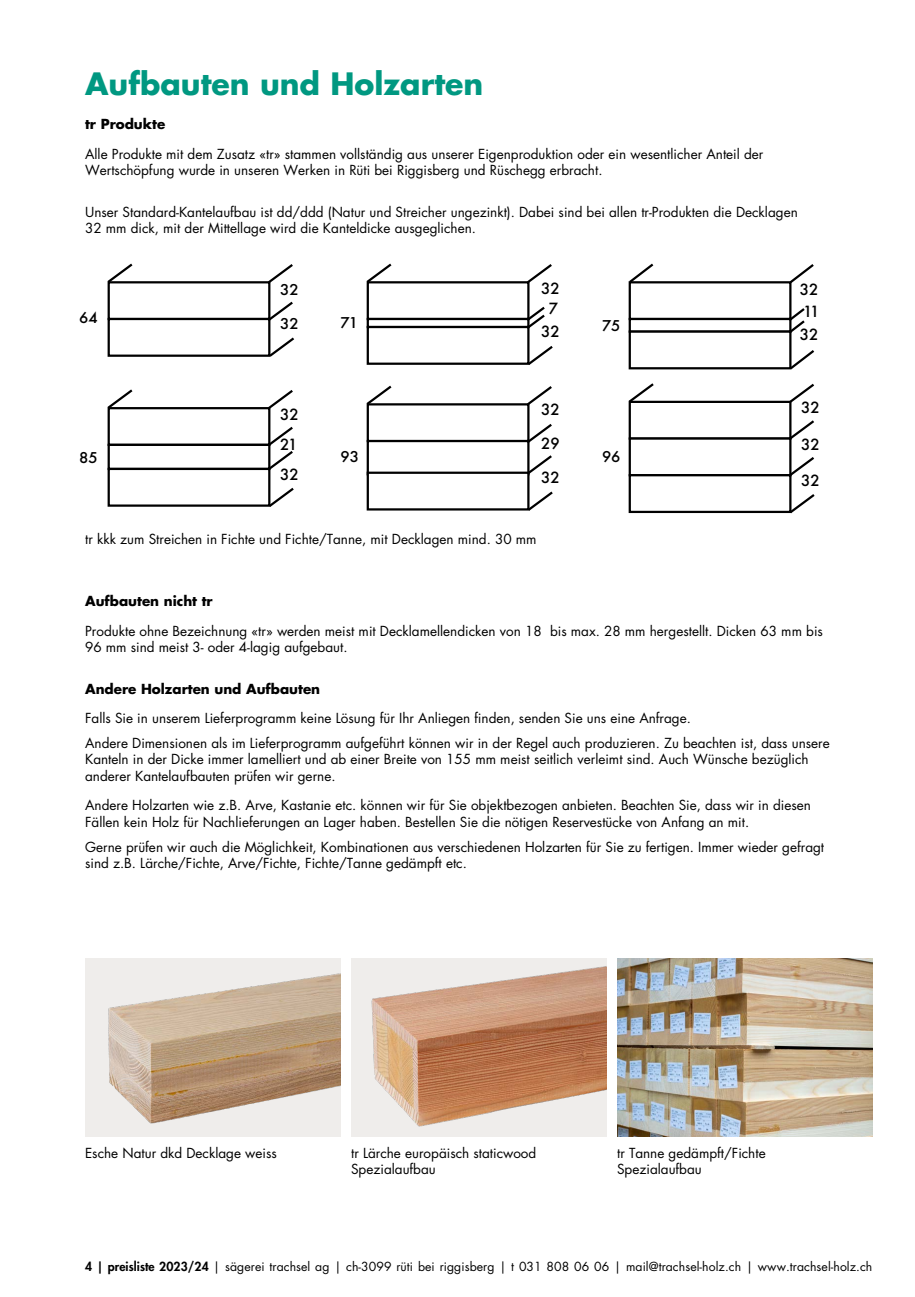
<style>
.page{position:relative;width:915px;height:1297px;background:#fff}
.page>*{position:absolute;margin:0;border:0;box-sizing:border-box;transform-origin:0 0}
.t1{font:700 30px "Futura Std";color:#009881}
.t2{font:500 15px "Futura";color:#000}
.t3{font:500 14.4px "Futura";color:#000;scale:1.04 1}
.t4{font:13.5px/16.5px "Futura Std";color:#000}
.t5{font:700 13.5px "Futura Std";color:#000}
.t6{font:12.15px "Futura Std";letter-spacing:.005em;color:#000}
.s1{font-weight:800}
</style>
<div class="page">
<img style="left:85px;top:958px;width:255px;height:179px">
<img style="left:351px;top:958px;width:255px;height:179px">
<img style="left:617px;top:958px;width:255px;height:179px">
<div style="left:107px;top:281px;width:163px;height:39px;border:2px solid #000"></div>
<div style="left:107px;top:318px;width:163px;height:39px;border:2px solid #000"></div>
<div style="left:107px;top:407px;width:163px;height:39px;border:2px solid #000"></div>
<div style="left:107px;top:444px;width:163px;height:26px;border:2px solid #000"></div>
<div style="left:107px;top:468px;width:163px;height:39px;border:2px solid #000"></div>
<div style="left:366px;top:281px;width:163px;height:39px;border:2px solid #000"></div>
<div style="left:366px;top:318px;width:163px;height:10px;border:2px solid #000"></div>
<div style="left:366px;top:326px;width:163px;height:39px;border:2px solid #000"></div>
<div style="left:366px;top:403px;width:163px;height:39px;border:2px solid #000"></div>
<div style="left:366px;top:440px;width:163px;height:35px;border:2px solid #000"></div>
<div style="left:366px;top:472px;width:163px;height:38px;border:2px solid #000"></div>
<div style="left:628px;top:281px;width:163px;height:39px;border:2px solid #000"></div>
<div style="left:628px;top:318px;width:163px;height:15px;border:2px solid #000"></div>
<div style="left:628px;top:330px;width:163px;height:39px;border:2px solid #000"></div>
<div style="left:628px;top:401px;width:163px;height:39px;border:2px solid #000"></div>
<div style="left:628px;top:437px;width:163px;height:39px;border:2px solid #000"></div>
<div style="left:628px;top:474px;width:163px;height:39px;border:2px solid #000"></div>
<svg style="left:107px;top:263px;width:28px;height:22px"></svg>
<svg style="left:265px;top:264px;width:28px;height:21px"></svg>
<svg style="left:107px;top:389px;width:28px;height:22px"></svg>
<svg style="left:265px;top:390px;width:28px;height:21px"></svg>
<svg style="left:366px;top:385px;width:28px;height:22px"></svg>
<svg style="left:524px;top:386px;width:28px;height:21px"></svg>
<svg style="left:524px;top:422px;width:28px;height:23px"></svg>
<svg style="left:524px;top:453px;width:28px;height:24px"></svg>
<svg style="left:525px;top:489px;width:28px;height:22px"></svg>
<svg style="left:628px;top:383px;width:28px;height:22px"></svg>
<svg style="left:786px;top:383px;width:28px;height:22px"></svg>
<svg style="left:786px;top:418px;width:28px;height:24px"></svg>
<svg style="left:786px;top:455px;width:28px;height:23px"></svg>
<svg style="left:787px;top:492px;width:28px;height:22px"></svg>
<svg style="left:366px;top:263px;width:28px;height:22px"></svg>
<svg style="left:524px;top:264px;width:28px;height:21px"></svg>
<svg style="left:628px;top:263px;width:27px;height:22px"></svg>
<svg style="left:787px;top:264px;width:27px;height:21px"></svg>
<svg style="left:787px;top:306px;width:18px;height:29px"></svg>
<svg style="left:787px;top:348px;width:28px;height:22px"></svg>
<svg style="left:265px;top:299px;width:28px;height:24px"></svg>
<svg style="left:267px;top:335px;width:27px;height:22px"></svg>
<svg style="left:265px;top:424px;width:28px;height:48px"></svg>
<svg style="left:266px;top:485px;width:28px;height:22px"></svg>
<svg style="left:524px;top:304px;width:21px;height:27px"></svg>
<svg style="left:525px;top:344px;width:28px;height:21px"></svg>
<h1 class="t1" style="left:85px;top:63px;width:399px">Aufbauten und Holzarten</h1>
<p class="t5" style="left:85px;top:115px;width:82px">tr Produkte</p>
<p class="t4" style="left:85px;top:145px;width:679px">Alle Produkte mit dem Zusatz «tr» stammen vollständig aus unserer Eigenproduktion oder ein wesentlicher Anteil der<br>Wertschöpfung wurde in unseren Werken in Rüti bei Riggisberg und Rüschegg erbracht.</p>
<p class="t4" style="left:85px;top:203px;width:714px">Unser Standard-Kantelaufbau ist dd/ddd (Natur und Streicher ungezinkt). Dabei sind bei allen tr-Produkten die Decklagen<br>32 mm dick, mit der Mittellage wird die Kanteldicke ausgeglichen.</p>
<p class="t3" style="left:79px;top:308px;width:19px">64</p>
<p class="t3" style="left:280px;top:280px;width:19px">32</p>
<p class="t3" style="left:280px;top:314px;width:19px">32</p>
<p class="t3" style="left:340px;top:313px;width:18px">71</p>
<p class="t2" style="left:541px;top:278px;width:20px">32</p>
<p class="t2" style="left:541px;top:321px;width:20px">32</p>
<p class="t2" style="left:548px;top:298px;width:11px">7</p>
<p class="t3" style="left:601px;top:316px;width:19px">75</p>
<p class="t2" style="left:799px;top:279px;width:20px">32</p>
<p class="t2" style="left:799px;top:324px;width:20px">32</p>
<p class="t2" style="left:803px;top:301px;width:18px">11</p>
<p class="t2" style="left:280px;top:404px;width:20px">32</p>
<p class="t2" style="left:541px;top:399px;width:20px">32</p>
<p class="t2" style="left:800px;top:397px;width:20px">32</p>
<p class="t3" style="left:79px;top:448px;width:19px">85</p>
<p class="t2" style="left:280px;top:434px;width:19px">21</p>
<p class="t3" style="left:340px;top:447px;width:19px">93</p>
<p class="t2" style="left:541px;top:433px;width:20px">29</p>
<p class="t3" style="left:601px;top:446px;width:19px">96</p>
<p class="t2" style="left:800px;top:434px;width:20px">32</p>
<p class="t2" style="left:280px;top:464px;width:20px">32</p>
<p class="t2" style="left:541px;top:467px;width:20px">32</p>
<p class="t2" style="left:800px;top:470px;width:20px">32</p>
<p class="t4" style="left:85px;top:531px;width:453px">tr kkk zum Streichen in Fichte und Fichte/Tanne, mit Decklagen mind. 30 mm</p>
<p class="t5" style="left:85px;top:592px;width:129px">Aufbauten nicht tr</p>
<p class="t4" style="left:85px;top:622px;width:739px">Produkte ohne Bezeichnung «tr» werden meist mit Decklamellendicken von 18 bis max. 28 mm hergestellt. Dicken 63 mm bis<br>96 mm sind meist 3- oder 4-lagig aufgebaut.</p>
<p class="t5" style="left:85px;top:679px;width:236px">Andere Holzarten und Aufbauten</p>
<p class="t4" style="left:85px;top:705px;width:746px;line-height:25px">Falls Sie in unserem Lieferprogramm keine Lösung für Ihr Anliegen finden, senden Sie uns eine Anfrage.<br>Andere Dimensionen als im Lieferprogramm aufgeführt können wir in der Regel auch produzieren. Zu beachten ist, dass unsere</p>
<p class="t4" style="left:85px;top:751px;width:724px">Kanteln in der Dicke immer lamelliert und ab einer Breite von 155 mm meist seitlich verleimt sind. Auch Wünsche bezüglich anderer Kantelaufbauten prüfen wir gerne.</p>
<p class="t4" style="left:85px;top:797px;width:727px">Andere Holzarten wie z.B. Arve, Kastanie etc. können wir für Sie objektbezogen anbieten. Beachten Sie, dass wir in diesen<br>Fällen kein Holz für Nachlieferungen an Lager haben. Bestellen Sie die nötigen Reservestücke von Anfang an mit.</p>
<p class="t4" style="left:85px;top:838px;width:740px">Gerne prüfen wir auch die Möglichkeit, Kombinationen aus verschiedenen Holzarten für Sie zu fertigen. Immer wieder gefragt sind z.B. Lärche/Fichte, Arve/Fichte, Fichte/Tanne gedämpft etc.</p>
<p class="t4" style="left:85px;top:1144px;width:193px">Esche Natur dkd Decklage weiss</p>
<p class="t4" style="left:351px;top:1144px;width:187px">tr Lärche europäisch staticwood<br>Spezialaufbau</p>
<p class="t4" style="left:617px;top:1144px;width:150px">tr Tanne gedämpft/Fichte<br>Spezialaufbau</p>
<p class="t6" style="left:85px;top:1258px;width:788px"><span class="s1">4 | preisliste 2023/24</span> | sägerei trachsel ag | ch-3099 rüti bei riggisberg | t 031 808 06 06 | mail@trachsel-holz.ch | www.trachsel-holz.ch</p>
</div>
